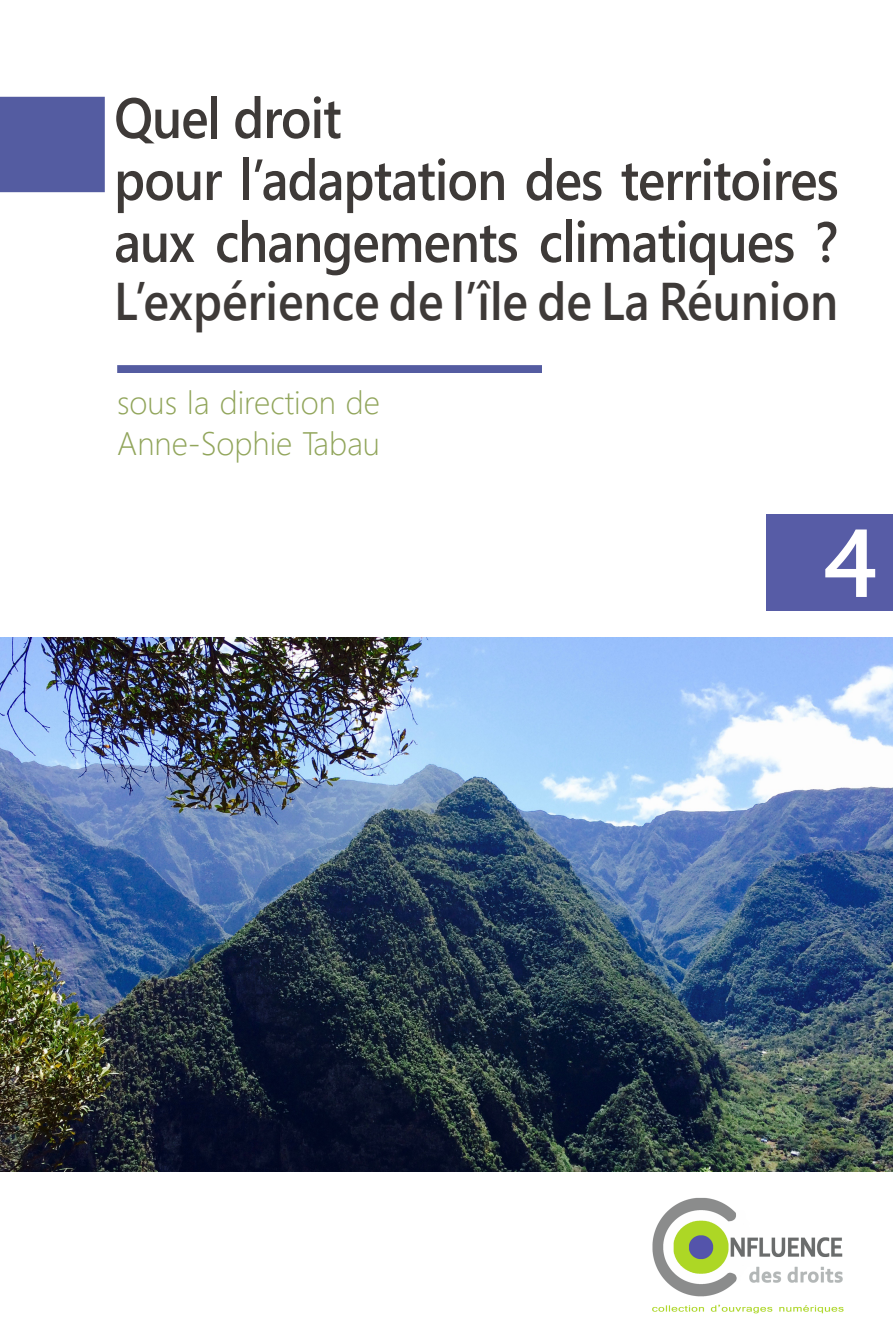
<style>
.page{position:relative;width:893px;height:1340px;background:#fff}
.page>*{position:absolute;margin:0;border:0;box-sizing:border-box;transform-origin:0 0}
.t1{font:95.38px "Webly Sleek UI Semibold";color:#fff}
.t2{font:56.79px/61.9px "Webly Sleek UI Semibold";letter-spacing:-.02em;color:#3e3a38;scale:.91 1}
.t3{font:52.94px "Webly Sleek UI Semibold";color:#3e3a38;scale:.91 1}
.t4{font:32.38px/40.9px "Webly Sleek UI Light";color:#91a55b}
</style>
<div class="page">
<div style="left:117px;top:365px;width:425px;height:8px;background:#545ca1"></div>
<div style="left:0;top:97px;width:105px;height:95px;background:#545ca1"></div>
<div style="left:766px;top:513px;width:127px;height:97px;background:#575ca6"></div>
<img style="left:652px;top:1197px;width:192px;height:116px">
<img style="left:0;top:637px;width:893px;height:534px">
<p class="t2" style="left:114px;top:83px;width:798px">Quel droit<br>pour l’adaptation des territoires aux changements climatiques ?</p>
<p class="t3" style="left:114px;top:263px;width:797px">L’expérience de l’île de La Réunion</p>
<p class="t4" style="left:117px;top:380px;width:264px">sous la direction de<br>Anne-Sophie Tabau</p>
<h1 class="t1" style="left:823px;top:474px;width:57px">4</h1>
</div>
